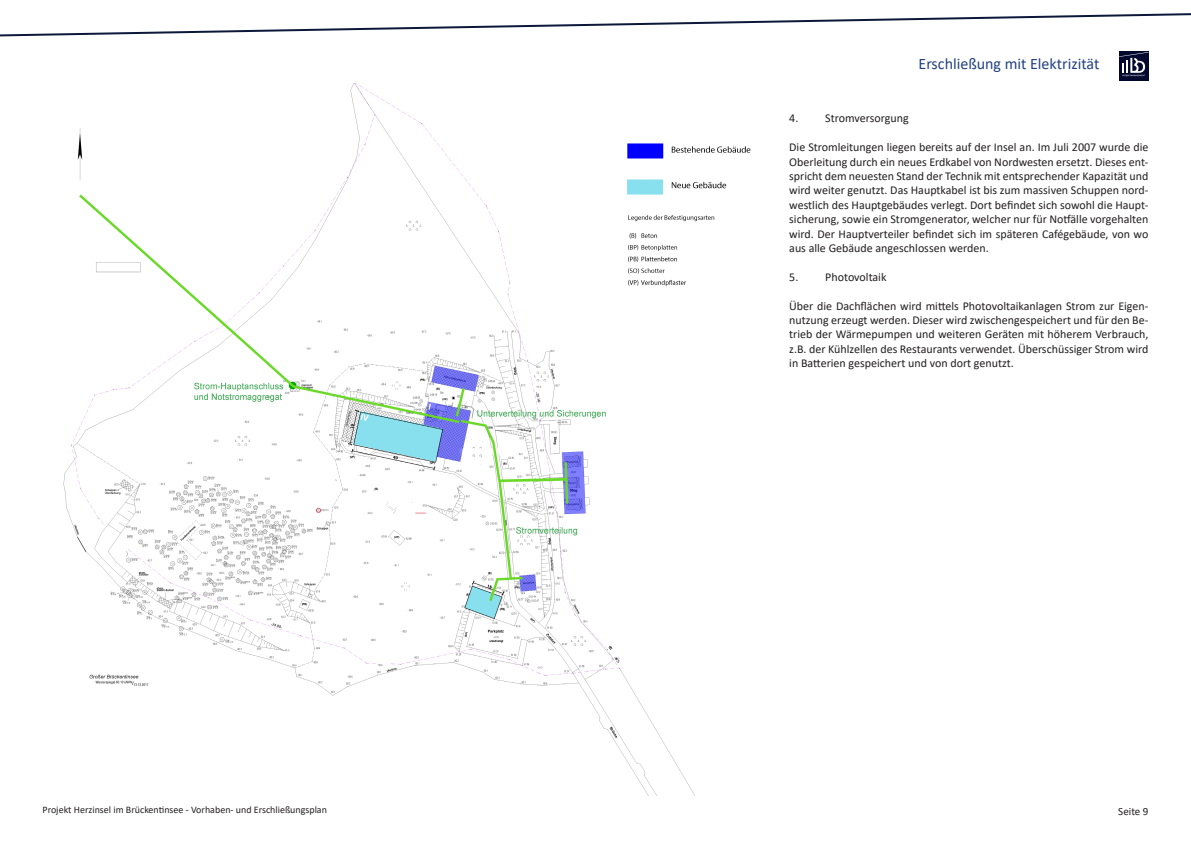
<style>
.page{position:relative;width:1191px;height:842px;background:#fff}
.page>*{position:absolute;margin:0;border:0;box-sizing:border-box;transform-origin:0 0}
.t1{font:16px "Calibri";color:#224183}
.t2{font:12px/14.4px "Calibri";color:#231f20;text-align:justify}
.t3{font:11px "Calibri";color:#231f20}
.t4{font:10px "Calibri";color:#231f20}
</style>
<div class="page">
<img style="left:63px;top:83px;width:688px;height:712px">
<svg style="left:0;top:13px;width:1191px;height:24px"></svg>
<svg style="left:1119px;top:51px;width:29px;height:29px"></svg>
<svg style="left:1119px;top:52px;width:29px;height:21px"></svg>
<img style="left:1123px;top:75px;width:22px;height:2px">
<p class="t4" style="left:43px;top:803px;width:286px">Projekt Herzinsel im Brückentinsee - Vorhaben- und Erschließungsplan</p>
<p class="t1" style="left:918px;top:52px;width:182px">Erschließung mit Elektrizität</p>
<p class="t2" style="left:789px;top:111px;width:121px">4. Stromversorgung</p>
<p class="t2" style="left:789px;top:140px;width:361px">Die Stromleitungen liegen bereits auf der Insel an. Im Juli 2007 wurde die Oberleitung durch ein neues Erdkabel von Nordwesten ersetzt. Dieses ent&shy;spricht dem neuesten Stand der Technik mit entsprechender Kapazität und wird weiter genutzt. Das Hauptkabel ist bis zum massiven Schuppen nord&shy;westlich des Hauptgebäudes verlegt. Dort befindet sich sowohl die Haupt&shy;sicherung, sowie ein Stromgenerator, welcher nur für Notfälle vorgehalten wird. Der Hauptverteiler befindet sich im späteren Cafégebäude, von wo aus alle Gebäude angeschlossen werden.</p>
<p class="t2" style="left:789px;top:269px;width:99px">5. Photovoltaik</p>
<p class="t2" style="left:789px;top:298px;width:361px">Über die Dachflächen wird mittels Photovoltaikanlagen Strom zur Eigen&shy;nutzung erzeugt werden. Dieser wird zwischengespeichert und für den Be&shy;trieb der Wärmepumpen und weiteren Geräten mit höherem Verbrauch, z.B. der Kühlzellen des Restaurants verwendet. Überschüssiger Strom wird in Batterien gespeichert und von dort genutzt.</p>
<p class="t3" style="left:1118px;top:803px;width:32px">Seite 9</p>
</div>
